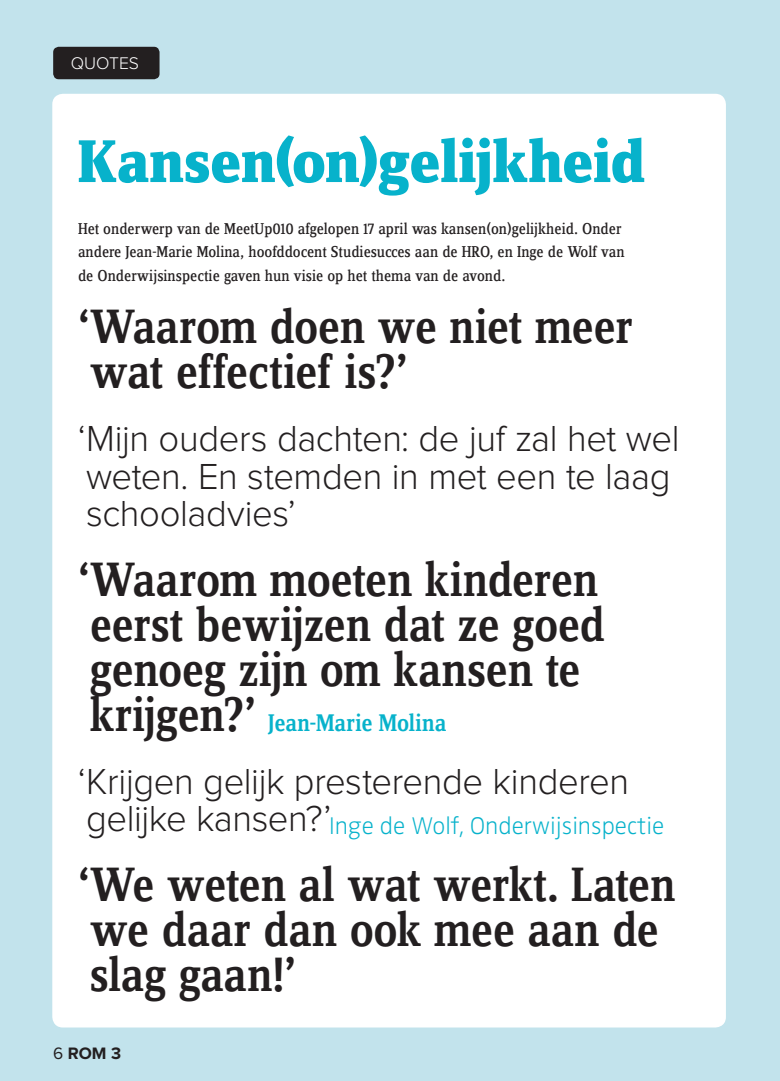
<style>
.page{position:relative;width:780px;height:1081px;background:#c2e3ec}
.page>*{position:absolute;margin:0;border:0;box-sizing:border-box;transform-origin:0 0}
.t1{font:800 62.5px "Zine Serif Dis";letter-spacing:-.005em;color:#07b2cb}
.t2{font:50px/45px "Zine Serif Dis Medium Roman Tf";letter-spacing:-.01em;color:#231f20}
.t3{font:300 37.5px/37.5px "Proxima Nova";letter-spacing:-.01em;color:#231f20}
.t4{font:25px "Zwo w 1";color:#07b2cb}
.t5{font:25px "Zine Serif Dis Medium Roman Tf";letter-spacing:.005em;color:#07b2cb}
.t6{font:300 17.5px "Proxima Nova";color:#fff}
.t7{font:700 17.12px "Proxima Nova";color:#231f20}
.t8{font:16.25px/23.5px "Zine Serif Dis";color:#231f20}
.s1{font-size:50px;color:#231f20}
.s2{font-family:"Proxima Nova";font-weight:300;font-size:37.5px;color:#231f20}
.s3{font-weight:400}
</style>
<div class="page">
<div style="left:52px;top:94px;width:673px;height:933px;background:#fff;border-radius:11px"></div>
<div style="left:53px;top:47px;width:106px;height:32px;background:#231f20;border-radius:6px"></div>
<p class="t6" style="left:71px;top:55px;width:70px">QUOTES</p>
<h1 class="t1" style="left:78px;top:128px;width:568px">Kansen(on)gelijkheid</h1>
<p class="t8" style="left:78px;top:217px;width:548px">Het onderwerp van de MeetUp010 afgelopen 17 april was kansen(on)gelijkheid. Onder andere Jean-Marie Molina, hoofddocent Studiesucces aan de HRO, en Inge de Wolf van de Onderwijsinspectie gaven hun visie op het thema van de avond.</p>
<h2 class="t2" style="left:78px;top:307px;width:556px">‘Waarom doen we niet meer wat effectief is?’</h2>
<h3 class="t3" style="left:78px;top:421px;width:603px">‘Mijn ouders dachten: de juf zal het wel weten. En stemden in met een te laag schooladvies’</h3>
<h2 class="t2" style="left:78px;top:560px;width:528px">‘Waarom moeten kinderen eerst bewijzen dat ze goed genoeg zijn om kansen te</h2>
<h3 class="t5" style="left:90px;top:710px;width:358px"><span class="s1">krijgen?’</span> Jean-Marie Molina</h3>
<h3 class="t3" style="left:78px;top:764px;width:552px">‘Krijgen gelijk presterende kinderen</h3>
<h3 class="t4" style="left:86px;top:811px;width:579px"><span class="s2">gelijke kansen?’</span>Inge de Wolf, Onderwijsinspectie</h3>
<h2 class="t2" style="left:78px;top:865px;width:599px">‘We weten al wat werkt. Laten we daar dan ook mee aan de slag gaan!’</h2>
<p class="t7" style="left:53px;top:1045px;width:69px"><span class="s3">6</span> ROM 3</p>
</div>
